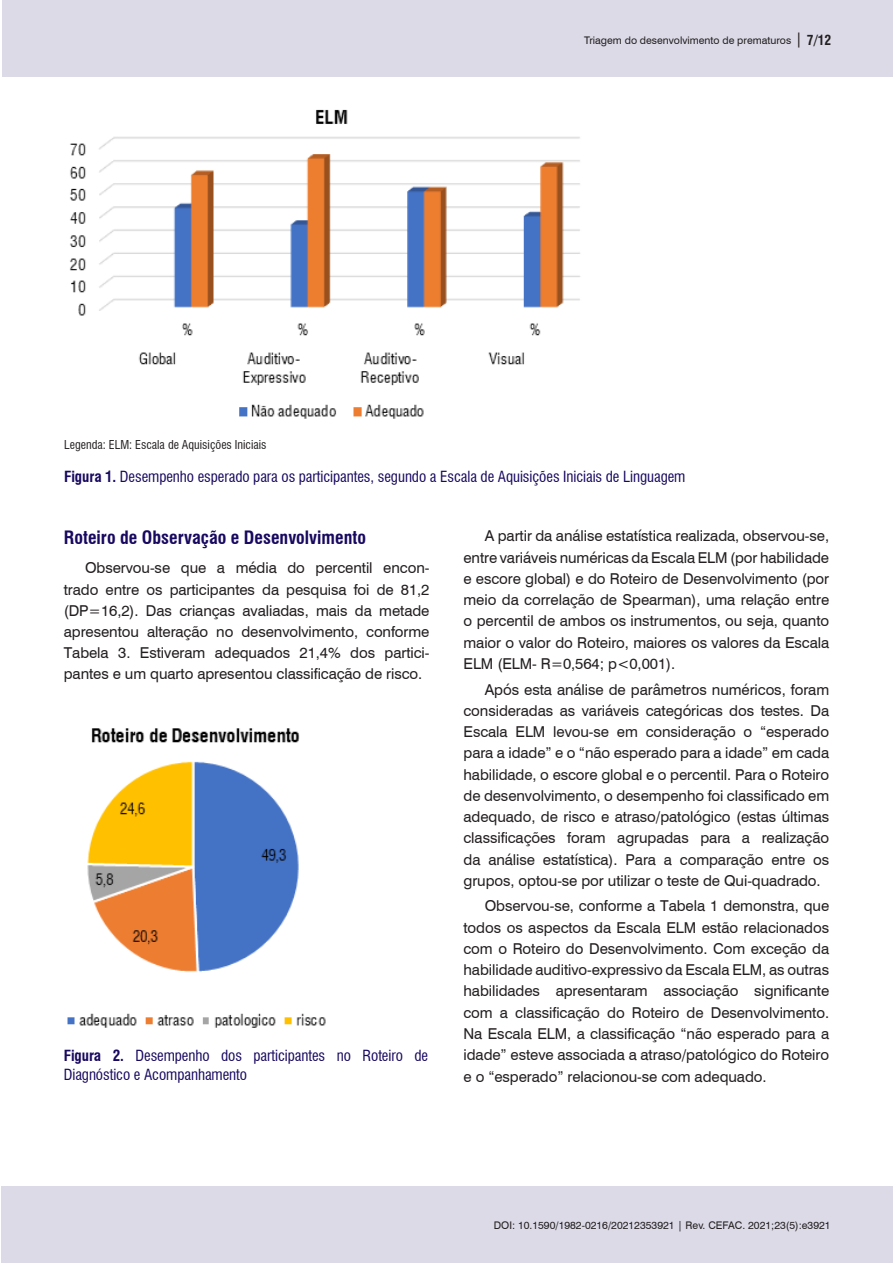
<style>
.page{position:relative;width:893px;height:1263px;background:#fff}
.page>*{position:absolute;margin:0;border:0;box-sizing:border-box;transform-origin:0 0}
.Nivel_2{font:700 condensed 18px "Swiss 721 BT";color:#18085f}
.Corpo_do_texto{font:15px/21.3px "Swiss 721 BT";letter-spacing:-.005em;color:#231f20;text-align:justify}
.Titulo_tabelas_e_gr{font:condensed 15px/19.5px "Swiss 721 BT";letter-spacing:-.005em;color:#18085f}
.Legendas{font:condensed 12px "Swiss 721 BT";color:#231f20}
.t1{font:10.5px "Swiss 721 BT";color:#231f20}
.s1{font-size:15px}
.s2{font-weight:700;font-stretch:condensed;font-size:13.5px}
.s3{font-weight:700}
</style>
<div class="page">
<div style="left:1px;top:1186px;width:892px;height:77px;background:#dcdae7"></div>
<div style="left:2px;top:0;width:891px;height:77px;background:#dcdae7"></div>
<img style="left:69px;top:109px;width:511px;height:310px">
<img style="left:67px;top:728px;width:259px;height:300px">
<p class="t1" style="left:584px;top:34px;width:249px">Triagem do desenvolvimento de prematuros <span class="s1">|</span> <span class="s2">7/12</span></p>
<p class="Legendas" style="left:64px;top:437px;width:204px">Legenda: ELM: Escala de Aquisições Iniciais</p>
<p class="Titulo_tabelas_e_gr" style="left:64px;top:467px;width:623px"><span class="s3">Figura 1.</span> Desempenho esperado para os participantes, segundo a Escala de Aquisições Iniciais de Linguagem</p>
<p class="Nivel_2" style="left:64px;top:526px;width:304px">Roteiro de Observação e Desenvolvimento</p>
<p class="Corpo_do_texto" style="left:64px;top:557px;width:367px;text-indent:21px">Observou-se que a média do percentil encon&shy;trado entre os participantes da pesquisa foi de 81,2 (DP=16,2). Das crianças avaliadas, mais da metade apresentou alteração no desenvolvimento, conforme Tabela 3. Estiveram adequados 21,4% dos partici&shy;pantes e um quarto apresentou classificação de risco.</p>
<p class="Titulo_tabelas_e_gr" style="left:64px;top:1045px;width:366px"><span class="s3">Figura 2.</span> Desempenho dos participantes no Roteiro de<br>Diagnóstico e Acompanhamento</p>
<p class="Corpo_do_texto" style="left:463px;top:525px;width:367px;text-indent:21px">A partir da análise estatística realizada, observou-se, entre variáveis numéricas da Escala ELM (por habilidade e escore global) e do Roteiro de Desenvolvimento (por meio da correlação de Spearman), uma relação entre o percentil de ambos os instrumentos, ou seja, quanto maior o valor do Roteiro, maiores os valores da Escala ELM (ELM- R=0,564; p&lt;0,001).</p>
<p class="Corpo_do_texto" style="left:463px;top:678px;width:367px;text-indent:21px">Após esta análise de parâmetros numéricos, foram consideradas as variáveis categóricas dos testes. Da Escala ELM levou-se em consideração o “esperado para a idade” e o “não esperado para a idade” em cada habilidade, o escore global e o percentil. Para o Roteiro de desenvolvimento, o desempenho foi classificado em adequado, de risco e atraso/patológico (estas últimas classificações foram agrupadas para a realização da análise estatística). Para a comparação entre os grupos, optou-se por utilizar o teste de Qui-quadrado.</p>
<p class="Corpo_do_texto" style="left:463px;top:895px;width:367px;text-indent:21px">Observou-se, conforme a Tabela 1 demonstra, que todos os aspectos da Escala ELM estão relacionados com o Roteiro do Desenvolvimento. Com exceção da habilidade auditivo-expressivo da Escala ELM, as outras habilidades apresentaram associação significante com a classificação do Roteiro de Desenvolvimento.<br>Na Escala ELM, a classificação “não esperado para a idade” esteve associada a atraso/patológico do Roteiro e o “esperado” relacionou-se com adequado.</p>
<p class="t1" style="left:494px;top:1218px;width:338px">DOI: 10.1590/1982-0216/20212353921 | Rev. CEFAC. 2021;23(5):e3921</p>
</div>
